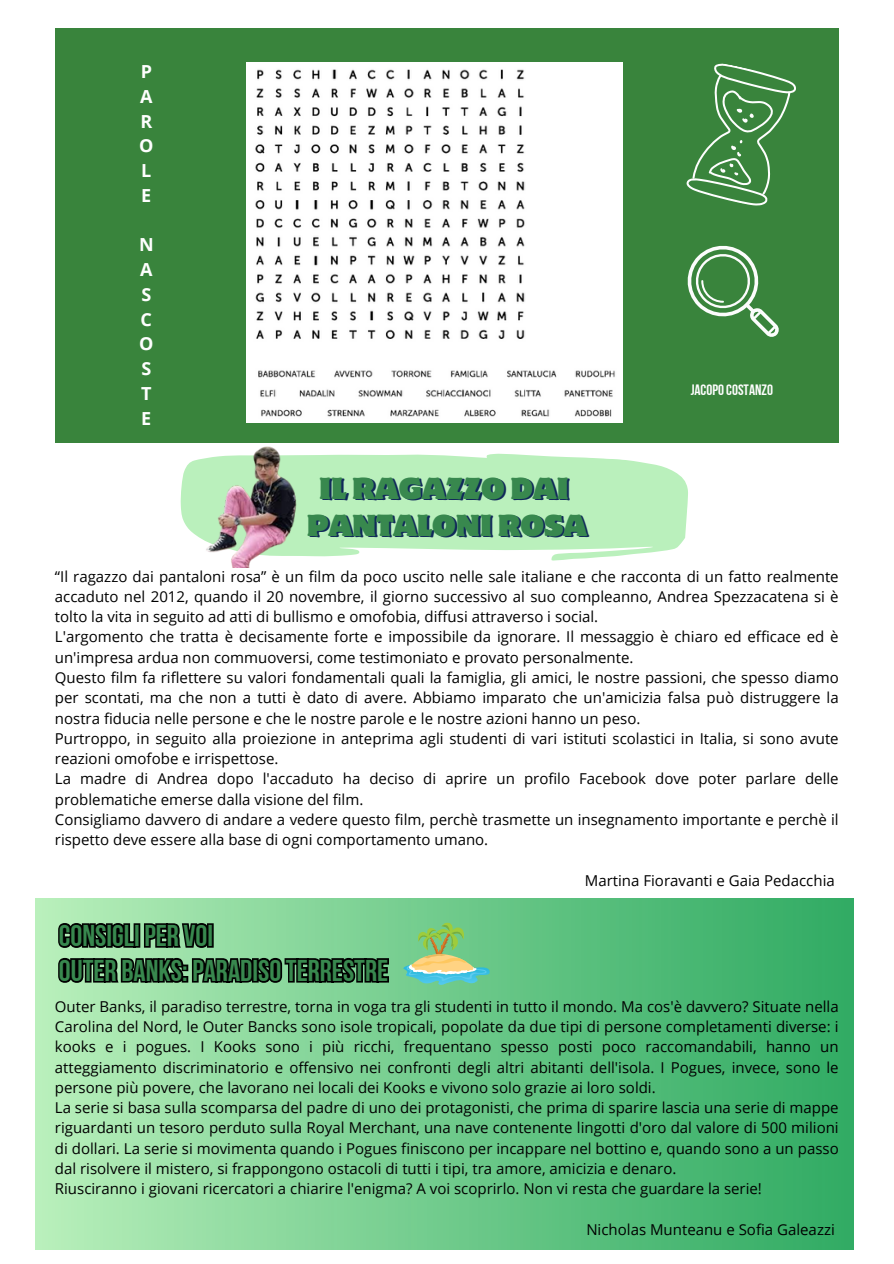
<style>
.page{position:relative;width:894px;height:1264px;background:#fff}
.page>*{position:absolute;margin:0;border:0;box-sizing:border-box;transform-origin:0 0}
.t1{font:30px/34.8px "Bebas Neue Cyrillic";color:#38884e}
.t2{font:27px/37.2px "Motter Corpus ITC Std";color:#10295a;text-align:center}
.t3{font:700 18px/24.8px "Open Sans";color:#fefefe;text-align:justify}
.t4{font:15px/20.2px "Open Sans";color:#000;text-align:justify}
.t5{font:15px "Bebas Neue Cyrillic";color:#fefefe}
</style>
<div class="page">
<div style="left:55px;top:29px;width:783px;height:414px;background:#39843c"></div>
<img style="left:247px;top:62px;width:375px;height:360px">
<svg style="left:371px;top:453px;width:317px;height:108px;background:#c4f2c5"></svg>
<img style="left:180px;top:446px;width:191px;height:122px">
<svg style="left:686px;top:63px;width:110px;height:143px"></svg>
<svg style="left:687px;top:245px;width:92px;height:92px"></svg>
<div style="left:35px;top:898px;width:817px;height:350px;background:linear-gradient(to right,#b6eeb9,#2ea961)"></div>
<svg style="left:55px;top:920px;width:335px;height:78px;background:#578361"></svg>
<svg style="left:402px;top:921px;width:89px;height:65px;background:#86c98f"></svg>
<p class="t3" style="left:139px;top:59px;width:16px">P A R O L E</p>
<p class="t3" style="left:139px;top:232px;width:16px;text-align:left">N<br>A<br>S<br>C<br>O<br>S<br>T<br>E</p>
<p class="t5" style="left:690px;top:384px;width:84px">JACOPOCOSTANZO</p>
<h2 class="t2" style="left:309px;top:473px;width:281px">IL RAGAZZO DAI<br>PANTALONI ROSA</h2>
<p class="t4" style="left:55px;top:565px;width:785px">“Il ragazzo dai pantaloni rosa” è un film da poco uscito nelle sale italiane e che racconta di un fatto realmente accaduto nel 2012, quando il 20 novembre, il giorno successivo al suo compleanno, Andrea Spezzacatena si è tolto la vita in seguito ad atti di bullismo e omofobia, diffusi attraverso i social.</p>
<p class="t4" style="left:55px;top:626px;width:785px">L'argomento che tratta è decisamente forte e impossibile da ignorare. Il messaggio è chiaro ed efficace ed è un'impresa ardua non commuoversi, come testimoniato e provato personalmente.</p>
<h3 class="t4" style="left:55px;top:667px;width:785px">Questo film fa riflettere su valori fondamentali quali la famiglia, gli amici, le nostre passioni, che spesso diamo per scontati, ma che non a tutti è dato di avere. Abbiamo imparato che un'amicizia falsa può distruggere la nostra fiducia nelle persone e che le nostre parole e le nostre azioni hanno un peso.</h3>
<p class="t4" style="left:55px;top:727px;width:785px">Purtroppo, in seguito alla proiezione in anteprima agli studenti di vari istituti scolastici in Italia, si sono avute reazioni omofobe e irrispettose.</p>
<p class="t4" style="left:55px;top:768px;width:785px">La madre di Andrea dopo l'accaduto ha deciso di aprire un profilo Facebook dove poter parlare delle problematiche emerse dalla visione del film.</p>
<h1 class="t4" style="left:55px;top:808px;width:785px">Consigliamo davvero di andare a vedere questo film, perchè trasmette un insegnamento importante e perchè il rispetto deve essere alla base di ogni comportamento umano.</h1>
<p class="t4" style="left:584px;top:869px;width:251px">Martina Fioravanti e Gaia Pedacchia</p>
<p class="t1" style="left:59px;top:921px;width:330px">CONSIGLI PER VOI<br>OUTER BANKS: PARADISOTERRESTRE</p>
<p class="t4" style="left:55px;top:995px;width:785px">Outer Banks, il paradiso terrestre, torna in voga tra gli studenti in tutto il mondo. Ma cos'è davvero? Situate nella Carolina del Nord, le Outer Bancks sono isole tropicali, popolate da due tipi di persone completamenti diverse: i kooks e i pogues. I Kooks sono i più ricchi, frequentano spesso posti poco raccomandabili, hanno un atteggiamento discriminatorio e offensivo nei confronti degli altri abitanti dell'isola. I Pogues, invece, sono le persone più povere, che lavorano nei locali dei Kooks e vivono solo grazie ai loro soldi.</p>
<p class="t4" style="left:55px;top:1097px;width:785px">La serie si basa sulla scomparsa del padre di uno dei protagonisti, che prima di sparire lascia una serie di mappe riguardanti un tesoro perduto sulla Royal Merchant, una nave contenente lingotti d'oro dal valore di 500 milioni di dollari. La serie si movimenta quando i Pogues finiscono per incappare nel bottino e, quando sono a un passo dal risolvere il mistero, si frappongono ostacoli di tutti i tipi, tra amore, amicizia e denaro.</p>
<h1 class="t4" style="left:55px;top:1178px;width:708px">Riusciranno i giovani ricercatori a chiarire l'enigma? A voi scoprirlo. Non vi resta che guardare la serie!</h1>
<p class="t4" style="left:586px;top:1218px;width:250px">Nicholas Munteanu e Sofia Galeazzi</p>
</div>
